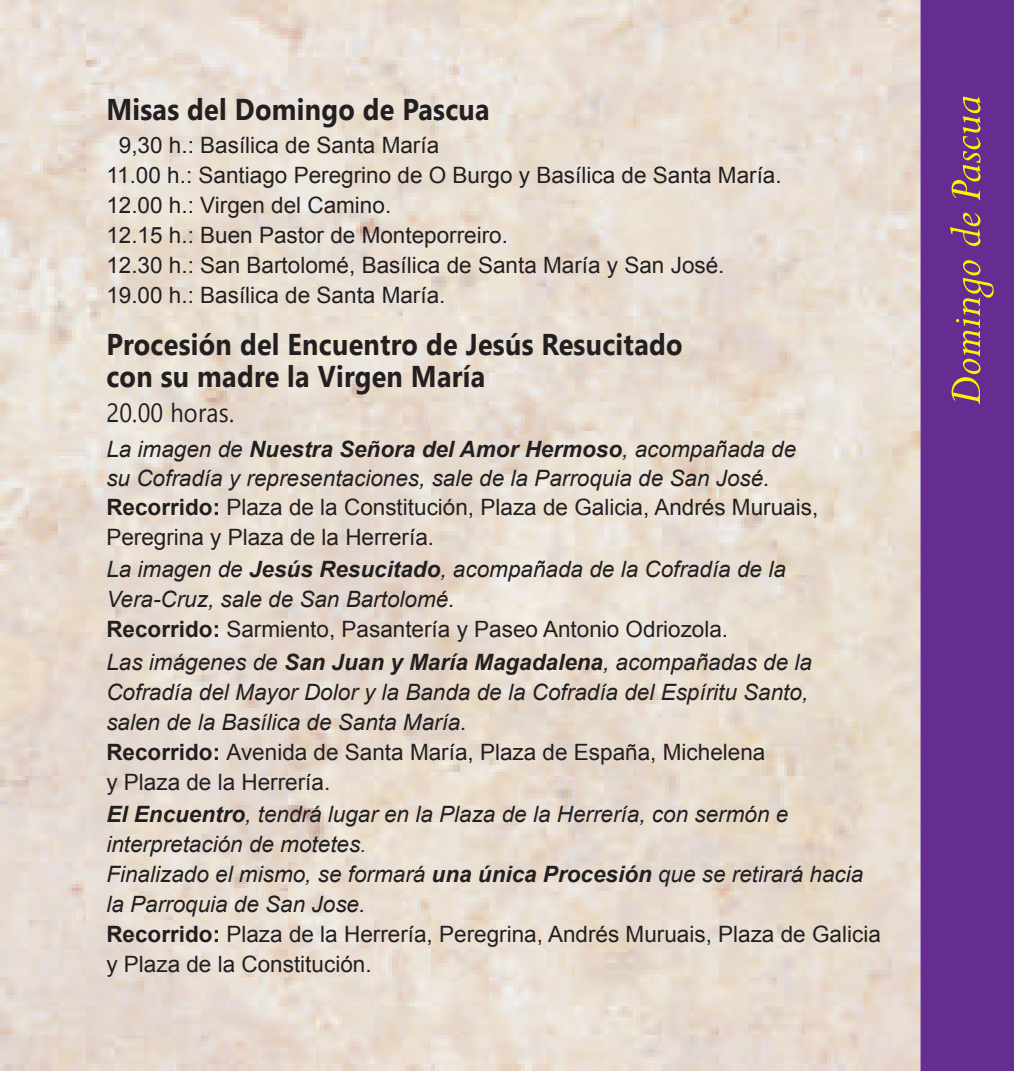
<style>
.page{position:relative;width:1014px;height:1071px;background:#fff}
.page>*{position:absolute;margin:0;border:0;box-sizing:border-box;transform-origin:0 0}
.t1{font:italic 50px "Perpetua";color:#fff101}
.t2{font:700 30px/31.2px "Nirmala UI";letter-spacing:.01em;color:#231f20;scale:.9 1}
.t3{font:26.25px "Nirmala UI";letter-spacing:.01em;color:#231f20;scale:.9 1}
.t4{font:italic 22.5px/30px "Arial";color:#231f20}
.t5{font:22.5px/30px "Arial";color:#231f20}
.s1{font-style:italic}
.s2{font-weight:700;font-style:italic}
.s3{font-weight:700}
.s4{font-weight:700;font-style:normal}
.s5{font-style:normal}
.s6{font-size:20px}
</style>
<div class="page">
<img style="left:0;top:0;width:920px;height:1070px">
<div style="left:920px;top:0;width:93px;height:1070px;background:#652d91"></div>
<h2 class="t2" style="left:106px;top:92px;width:427px">Misas del Domingo de Pascua</h2>
<p class="t5" style="left:106px;top:130px;width:676px;text-indent:13px">9,30 h.: Basílica de Santa María<br>11.00 h.: Santiago Peregrino de O Burgo y Basílica de Santa María.<br>12.00 h.: Virgen del Camino.<br>12.15 h.: Buen Pastor de Monteporreiro.<br>12.30 h.: San Bartolomé, Basílica de Santa María y San José.<br>19.00 h.: Basílica de Santa María.</p>
<h2 class="t2" style="left:106px;top:327px;width:641px">Procesión del Encuentro de Jesús Resucitado con su madre la Virgen María</h2>
<p class="t3" style="left:106px;top:391px;width:143px">20.00 horas.</p>
<p class="t5" style="left:106px;top:434px;width:713px"><span class="s1">La imagen de</span> <span class="s2">Nuestra Señora del Amor Hermoso</span><span class="s1">, acompañada de su Cofradía y representaciones, sale de la Parroquia de San José.<br></span><span class="s3">Recorrido:</span> Plaza de la Constitución, Plaza de Galicia, Andrés Muruais, Peregrina y Plaza de la Herrería.</p>
<p class="t4" style="left:106px;top:554px;width:681px">La imagen de <span class="s3">Jesús Resucitado</span>, acompañada de la Cofradía de la<br>Vera-Cruz, sale de San Bartolomé.<br><span class="s4">Recorrido:</span> <span class="s5">Sarmiento, Pasantería y Paseo Antonio Odriozola.</span></p>
<p class="t4" style="left:106px;top:647px;width:707px">Las imágenes de <span class="s3">San Juan y María Magadalena</span>, acompañadas de la Cofradía del Mayor Dolor y la Banda de la Cofradía del Espíritu Santo, salen de la Basílica de Santa María.<br><span class="s4">Recorrido:</span> <span class="s5">Avenida de Santa María, Plaza de España, Michelena<br>y Plaza de la Herrería.</span></p>
<p class="t4" style="left:106px;top:799px;width:776px"><span class="s3">El Encuentro</span>, tendrá lugar en la Plaza de la Herrería, con sermón e interpretación de motetes<span class="s6">.<br></span>Finalizado el mismo, se formará <span class="s3">una única Procesión</span> que se retirará hacia la Parroquia de San Jose.<br><span class="s4">Recorrido:</span> <span class="s5">Plaza de la Herrería, Peregrina, Andrés Muruais, Plaza de Galicia y Plaza de la Constitución.</span></p>
<h1 class="t1" style="left:934px;top:405px;width:311px;rotate:-90deg">Domingo de Pascua</h1>
</div>
